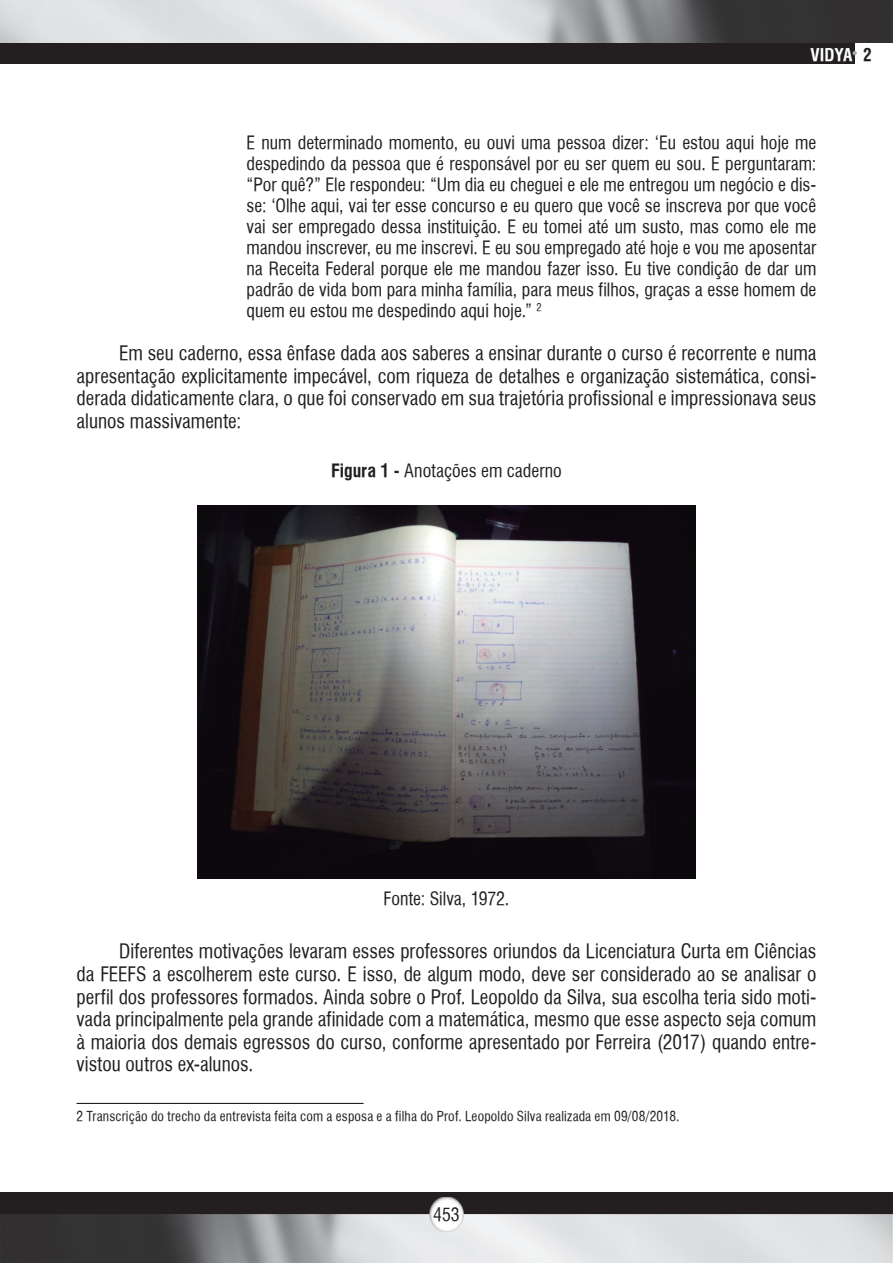
<style>
.page{position:relative;width:893px;height:1263px;background:#fff}
.page>*{position:absolute;margin:0;border:0;box-sizing:border-box;transform-origin:0 0}
.t1{font:19.5px/22.5px "Halvett Condensed";color:#231f20;text-align:justify}
.t2{font:18px/21px "Halvett Condensed";color:#231f20;text-align:justify}
.t3{font:700 condensed 17.25px "Halvett";color:#fff}
.t4{font:13.5px "Halvett Condensed";letter-spacing:.015em;color:#231f20}
.s1{color:#231f20}
.s2{font-family:"Halvett";font-weight:700;font-stretch:condensed}
</style>
<div class="page">
<div style="left:0;top:0;width:855px;height:64px;background:#231f20"></div>
<img style="left:0;top:0;width:893px;height:43px">
<svg style="left:853px;top:51px;width:4px;height:4px"></svg>
<div style="left:0;top:1193px;width:893px;height:70px;background:#231f20"></div>
<img style="left:0;top:1214px;width:893px;height:49px">
<img style="left:429px;top:1197px;width:34px;height:34px">
<img style="left:198px;top:506px;width:497px;height:372px">
<hr style="left:77px;top:1103px;width:287px;height:1px;background:#231f20">
<p class="t3" style="left:810px;top:45px;width:63px">VIDYA <span class="s1">2</span></p>
<p class="t2" style="left:247px;top:132px;width:571px">E num determinado momento, eu ouvi uma pessoa dizer: ‘Eu estou aqui hoje me despedindo da pessoa que é responsável por eu ser quem eu sou. E perguntaram: “Por quê?” Ele respondeu: “Um dia eu cheguei e ele me entregou um negócio e dis&shy;se: ‘Olhe aqui, vai ter esse concurso e eu quero que você se inscreva por que você vai ser empregado dessa instituição. E eu tomei até um susto, mas como ele me mandou inscrever, eu me inscrevi. E eu sou empregado até hoje e vou me aposentar na Receita Federal porque ele me mandou fazer isso. Eu tive condição de dar um padrão de vida bom para minha família, para meus filhos, graças a esse homem de quem eu estou me despedindo aqui hoje.” <sup>2</sup></p>
<p class="t1" style="left:77px;top:342px;width:741px;text-indent:43px">Em seu caderno, essa ênfase dada aos saberes a ensinar durante o curso é recorrente e numa apresentação explicitamente impecável, com riqueza de detalhes e organização sistemática, consi&shy;derada didaticamente clara, o que foi conservado em sua trajetória profissional e impressionava seus alunos massivamente:</p>
<p class="t2" style="left:331px;top:460px;width:232px"><span class="s2">Figura 1 -</span> Anotações em caderno</p>
<p class="t2" style="left:384px;top:888px;width:127px">Fonte: Silva, 1972.</p>
<p class="t1" style="left:77px;top:940px;width:741px;text-indent:43px">Diferentes motivações levaram esses professores oriundos da Licenciatura Curta em Ciências da FEEFS a escolherem este curso. E isso, de algum modo, deve ser considerado ao se analisar o perfil dos professores formados. Ainda sobre o Prof. Leopoldo da Silva, sua escolha teria sido moti&shy;vada principalmente pela grande afinidade com a matemática, mesmo que esse aspecto seja comum à maioria dos demais egressos do curso, conforme apresentado por Ferreira (2017) quando entre&shy;vistou outros ex-alunos.</p>
<p class="t4" style="left:77px;top:1108px;width:604px">2 Transcrição do trecho da entrevista feita com a esposa e a filha do Prof. Leopoldo Silva realizada em 09/08/2018.</p>
<p class="t2" style="left:433px;top:1204px;width:28px">453</p>
</div>
